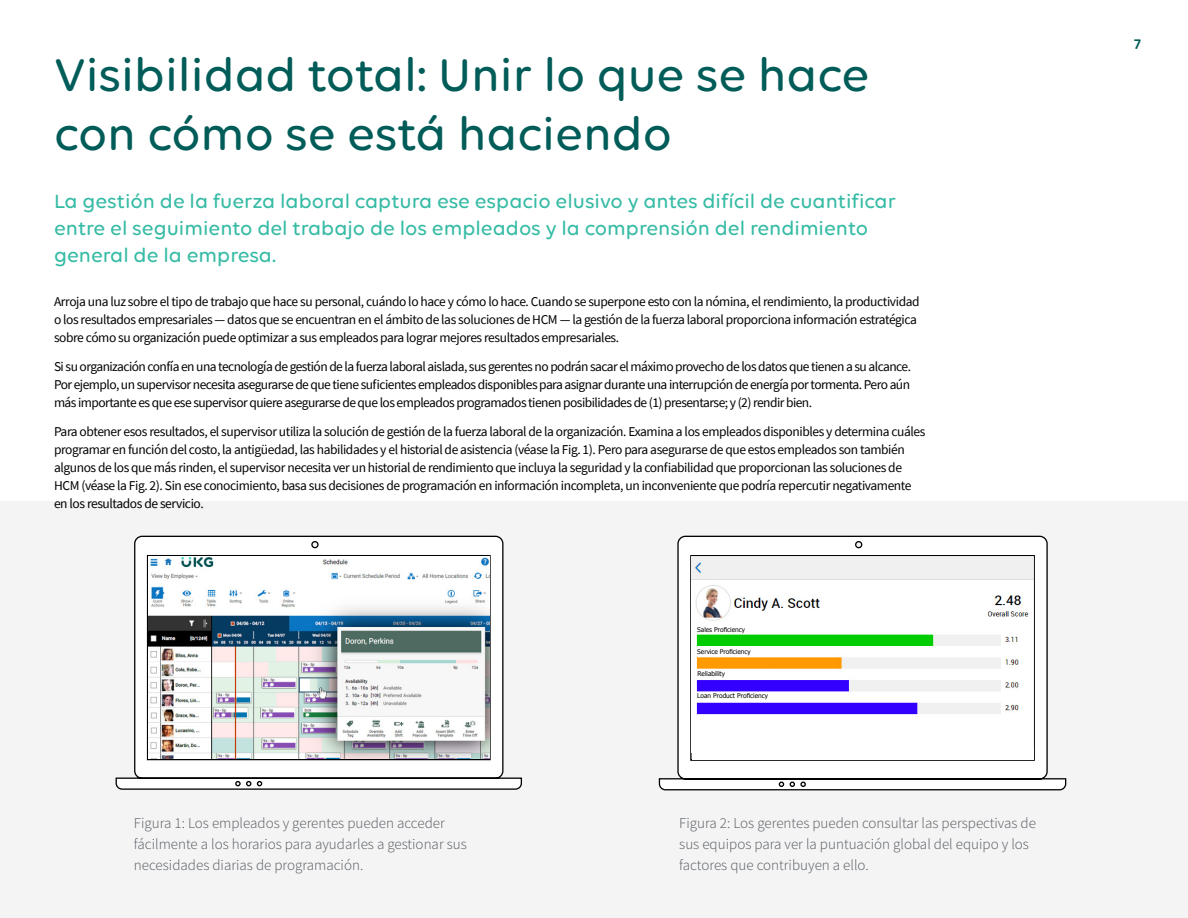
<style>
.page{position:relative;width:1188px;height:918px;background:#fff}
.page>*{position:absolute;margin:0;border:0;box-sizing:border-box;transform-origin:0 0}
.t1{font:500 49.5px/58.5px "Volte Rounded";color:#005c58}
.t2{font:500 21px/27px "Volte Rounded";color:#36bba5}
.t3{font:300 15px/21px "Source Sans Pro";color:#53585f}
.t4{font:600 15px "Volte Rounded";color:#005c58}
.t5{font:13.5px/18px "Source Sans Pro";letter-spacing:-.03em;color:#000}
.t6{font:6.6px "Tahoma";color:#000}
</style>
<div class="page">
<div style="left:0;top:501px;width:1188px;height:417px;background:#f4f4f4"></div>
<svg style="left:115px;top:535px;width:407px;height:255px"></svg>
<img style="left:148px;top:556px;width:341px;height:203px">
<svg style="left:658px;top:535px;width:409px;height:256px"></svg>
<img style="left:692px;top:556px;width:342px;height:192px">
<div style="left:697px;top:627px;width:58px;height:7px;background:#fff"></div>
<div style="left:697px;top:649px;width:58px;height:7px;background:#fff"></div>
<div style="left:698px;top:671px;width:74px;height:8px;background:#fff"></div>
<div style="left:697px;top:693px;width:75px;height:7px;background:#fff"></div>
<div style="left:692px;top:748px;width:342px;height:11px;background:#fff"></div>
<h1 class="t1" style="left:54px;top:44px;width:817px">Visibilidad total: Unir lo que se hace con cómo se está haciendo</h1>
<h2 class="t2" style="left:54px;top:187px;width:843px">La gestión de la fuerza laboral captura ese espacio elusivo y antes difícil de cuantificar entre el seguimiento del trabajo de los empleados y la comprensión del rendimiento general de la empresa.</h2>
<p class="t5" style="left:54px;top:293px;width:867px">Arroja una luz sobre el tipo de trabajo que hace su personal, cuándo lo hace y cómo lo hace. Cuando se superpone esto con la nómina, el rendimiento, la productividad o los resultados empresariales — datos que se encuentran en el ámbito de las soluciones de HCM — la gestión de la fuerza laboral proporciona información estratégica sobre cómo su organización puede optimizar a sus empleados para lograr mejores resultados empresariales.</p>
<p class="t5" style="left:54px;top:358px;width:859px;text-align:justify">Si su organización confía en una tecnología de gestión de la fuerza laboral aislada, sus gerentes no podrán sacar el máximo provecho de los datos que tienen a su alcance.<br>Por ejemplo, un supervisor necesita asegurarse de que tiene suficientes empleados disponibles para asignar durante una interrupción de energía por tormenta. Pero aún más importante es que ese supervisor quiere asegurarse de que los empleados programados tienen posibilidades de (1) presentarse; y (2) rendir bien.</p>
<p class="t5" style="left:54px;top:422px;width:873px">Para obtener esos resultados, el supervisor utiliza la solución de gestión de la fuerza laboral de la organización. Examina a los empleados disponibles y determina cuáles programar en función del costo, la antigüedad, las habilidades y el historial de asistencia (véase la Fig. 1). Pero para asegurarse de que estos empleados son también algunos de los que más rinden, el supervisor necesita ver un historial de rendimiento que incluya la seguridad y la confiabilidad que proporcionan las soluciones de HCM (véase la Fig. 2). Sin ese conocimiento, basa sus decisiones de programación en información incompleta, un inconveniente que podría repercutir negativamente en los resultados de servicio.</p>
<p class="t6" style="left:697px;top:625px;width:49px">Sales Proficiency</p>
<p class="t6" style="left:697px;top:647px;width:55px">Service Proficiency</p>
<p class="t6" style="left:698px;top:670px;width:29px">Reliability</p>
<p class="t6" style="left:697px;top:691px;width:72px">Loan Product Proficiency</p>
<p class="t3" style="left:134px;top:812px;width:334px">Figura 1: Los empleados y gerentes pueden acceder fácilmente a los horarios para ayudarles a gestionar sus necesidades diarias de programación.</p>
<p class="t3" style="left:679px;top:812px;width:358px">Figura 2: Los gerentes pueden consultar las perspectivas de sus equipos para ver la puntuación global del equipo y los factores que contribuyen a ello.</p>
<p class="t4" style="left:1134px;top:35px;width:8px">7</p>
</div>
